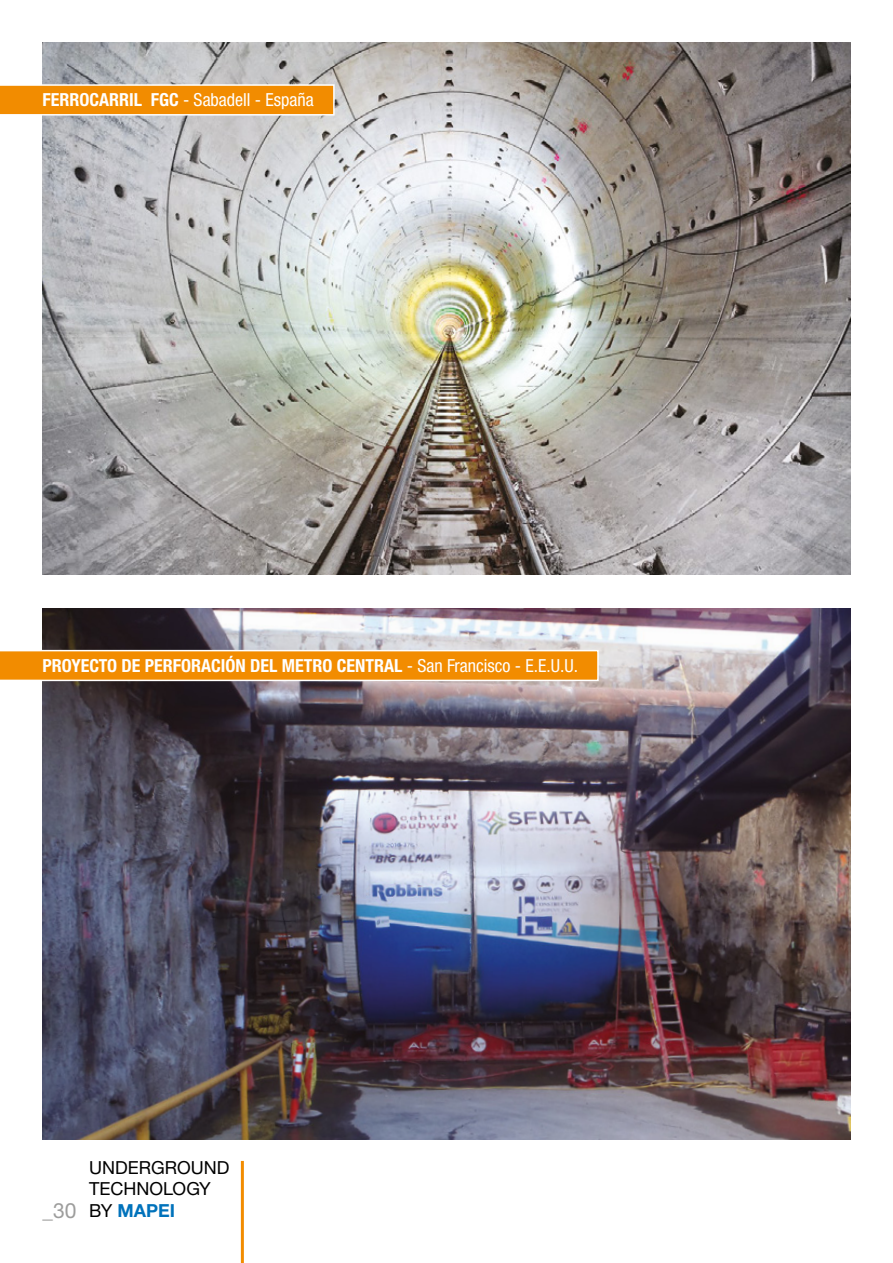
<style>
.page{position:relative;width:893px;height:1263px;background:#fff}
.page>*{position:absolute;margin:0;border:0;box-sizing:border-box;transform-origin:0 0}
.t1{font:21px "Helvetica Neue LTW1 G";color:#9d9d9c}
.t2{font:700 condensed 18px "Helvetica Neue LTW1 G";color:#fff}
.t3{font:condensed 18px "Helvetica Neue LTW1 G";color:#fff}
.t4{font:18px/21.6px "Helvetica Neue LTW1 G";color:#000}
.s1{font-weight:700}
.s2{font-weight:400}
.s3{font-weight:700;color:#0072bb}
</style>
<div class="page">
<hr style="left:241px;top:1161px;width:3px;height:102px;background:#f28c00">
<img style="left:43px;top:43px;width:807px;height:531px">
<svg style="left:0;top:84px;width:335px;height:32px;background:#f2981d"></svg>
<img style="left:43px;top:608px;width:807px;height:532px">
<svg style="left:0;top:650px;width:599px;height:31px;background:#f39617"></svg>
<p class="t3" style="left:43px;top:89px;width:273px"><span class="s1">FERROCARRIL FGC</span> - Sabadell - España</p>
<p class="t2" style="left:43px;top:655px;width:537px">PROYECTO DE PERFORACIÓN DEL METRO CENTRAL <span class="s2">- San Francisco - E.E.U.U.</span></p>
<p class="t1" style="left:43px;top:1198px;width:35px">_30</p>
<p class="t4" style="left:89px;top:1156px;width:142px">UNDERGROUND<br>TECHNOLOGY<br>BY <span class="s3">MAPEI</span></p>
</div>
